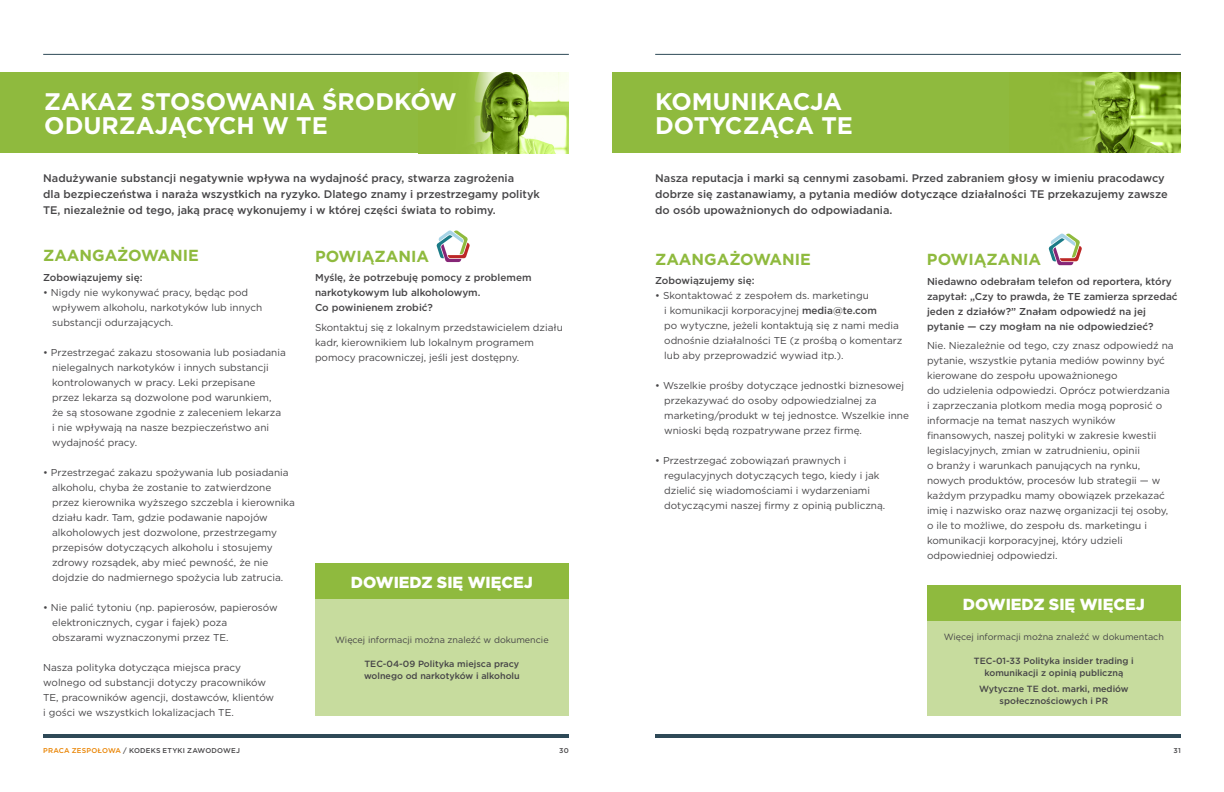
<style>
.page{position:relative;width:1224px;height:792px;background:#fff}
.page>*{position:absolute;margin:0;border:0;box-sizing:border-box;transform-origin:0 0}
.t1{font:700 24px/24px "Gotham";color:#fff}
.t2{font:700 16px "Gotham";color:#8fba3e}
.t3{font:900 16px "Gotham";color:#fff}
.t4{font:500 11px/16px "Gotham";color:#464547}
.t5{font:10px/15px "Gotham";color:#464547}
.t6{font:500 10px/15px "Gotham";color:#464547}
.t7{font:500 9px/12px "Gotham";color:#464547;text-align:center}
.t8{font:9px "Gotham";color:#464547}
.t9{font:500 7px "Gotham";letter-spacing:.025em;color:#464547}
.s1{font-weight:500}
.s2{color:#e98300}
</style>
<div class="page">
<hr style="left:655px;top:734px;width:526px;height:4px;background:#2e4957">
<hr style="left:655px;top:54px;width:526px;height:1px;background:#2e4957">
<hr style="left:43px;top:734px;width:526px;height:4px;background:#2e4957">
<hr style="left:43px;top:54px;width:526px;height:1px;background:#2e4957">
<div style="left:612px;top:72px;width:569px;height:81px;background:#8fba3e"></div>
<img style="left:1073px;top:72px;width:108px;height:81px">
<div style="left:0;top:72px;width:569px;height:81px;background:#8fba3e"></div>
<img style="left:472px;top:72px;width:97px;height:81px">
<div style="left:927px;top:621px;width:254px;height:94px;background:#c7dc9e"></div>
<div style="left:927px;top:586px;width:254px;height:35px;background:#8fba3e"></div>
<div style="left:315px;top:599px;width:254px;height:117px;background:#c7dc9e"></div>
<div style="left:315px;top:564px;width:254px;height:35px;background:#8fba3e"></div>
<svg style="left:436px;top:230px;width:34px;height:32px"></svg>
<svg style="left:1049px;top:233px;width:33px;height:32px"></svg>
<h1 class="t1" style="left:44px;top:90px;width:414px">ZAKAZ STOSOWANIA ŚRODKÓW<br>ODURZAJĄCYCH W TE</h1>
<p class="t4" style="left:43px;top:170px;width:498px">Nadużywanie substancji negatywnie wpływa na wydajność pracy, stwarza zagrożenia<br>dla bezpieczeństwa i naraża wszystkich na ryzyko. Dlatego znamy i przestrzegamy polityk<br>TE, niezależnie od tego, jaką pracę wykonujemy i w której części świata to robimy.</p>
<h2 class="t2" style="left:315px;top:245px;width:116px">POWIĄZANIA</h2>
<p class="t6" style="left:315px;top:270px;width:218px">Myślę, że potrzebuję pomocy z problemem narkotykowym lub alkoholowym.<br>Co powinienem zrobić?</p>
<p class="t5" style="left:315px;top:319px;width:249px">Skontaktuj się z lokalnym przedstawicielem działu kadr, kierownikiem lub lokalnym programem pomocy pracowniczej, jeśli jest dostępny.</p>
<h2 class="t2" style="left:43px;top:245px;width:157px">ZAANGAŻOWANIE</h2>
<p class="t6" style="left:43px;top:270px;width:101px">Zobowiązujemy się:</p>
<p class="t5" style="left:52px;top:285px;width:212px;text-indent:-9px">• Nigdy nie wykonywać pracy, będąc pod wpływem alkoholu, narkotyków lub innych substancji odurzających.</p>
<p class="t5" style="left:52px;top:345px;width:235px;text-indent:-9px">• Przestrzegać zakazu stosowania lub posiadania nielegalnych narkotyków i innych substancji kontrolowanych w pracy. Leki przepisane<br>przez lekarza są dozwolone pod warunkiem,<br>że są stosowane zgodnie z zaleceniem lekarza i nie wpływają na nasze bezpieczeństwo ani wydajność pracy.</p>
<p class="t5" style="left:52px;top:465px;width:244px;text-indent:-9px">• Przestrzegać zakazu spożywania lub posiadania alkoholu, chyba że zostanie to zatwierdzone przez kierownika wyższego szczebla i kierownika działu kadr. Tam, gdzie podawanie napojów alkoholowych jest dozwolone, przestrzegamy przepisów dotyczących alkoholu i stosujemy zdrowy rozsądek, aby mieć pewność, że nie dojdzie do nadmiernego spożycia lub zatrucia.</p>
<p class="t5" style="left:52px;top:600px;width:227px;text-indent:-9px">• Nie palić tytoniu (np. papierosów, papierosów elektronicznych, cygar i fajek) poza obszarami wyznaczonymi przez TE.</p>
<p class="t5" style="left:43px;top:660px;width:232px">Nasza polityka dotycząca miejsca pracy wolnego od substancji dotyczy pracowników TE, pracowników agencji, dostawców, klientów i gości we wszystkich lokalizacjach TE.</p>
<h2 class="t3" style="left:351px;top:571px;width:183px">DOWIEDZ SIĘ WIĘCEJ</h2>
<p class="t8" style="left:335px;top:634px;width:215px">Więcej informacji można znaleźć w dokumencie</p>
<p class="t7" style="left:364px;top:657px;width:157px;text-align:left">TEC-04-09 Polityka miejsca pracy wolnego od narkotyków i alkoholu</p>
<h1 class="t1" style="left:655px;top:89px;width:199px">KOMUNIKACJA<br>DOTYCZĄCA TE</h1>
<p class="t4" style="left:655px;top:170px;width:514px">Nasza reputacja i marki są cennymi zasobami. Przed zabraniem głosy w imieniu pracodawcy dobrze się zastanawiamy, a pytania mediów dotyczące działalności TE przekazujemy zawsze do osób upoważnionych do odpowiadania.</p>
<h2 class="t2" style="left:655px;top:249px;width:157px">ZAANGAŻOWANIE</h2>
<p class="t6" style="left:655px;top:273px;width:101px">Zobowiązujemy się:</p>
<p class="t5" style="left:664px;top:288px;width:240px;text-indent:-9px">• Skontaktować z zespołem ds. marketingu<br>i komunikacji korporacyjnej <span class="s1">media@te.com<br></span>po wytyczne, jeżeli kontaktują się z nami media odnośnie działalności TE (z prośbą o komentarz lub aby przeprowadzić wywiad itp.).</p>
<p class="t5" style="left:664px;top:378px;width:246px;text-indent:-9px">• Wszelkie prośby dotyczące jednostki biznesowej przekazywać do osoby odpowiedzialnej za marketing/produkt w tej jednostce. Wszelkie inne wnioski będą rozpatrywane przez firmę.</p>
<p class="t5" style="left:664px;top:453px;width:223px;text-indent:-9px">• Przestrzegać zobowiązań prawnych i regulacyjnych dotyczących tego, kiedy i jak dzielić się wiadomościami i wydarzeniami dotyczącymi naszej firmy z opinią publiczną.</p>
<h2 class="t2" style="left:927px;top:249px;width:116px">POWIĄZANIA</h2>
<p class="t6" style="left:927px;top:273px;width:252px">Niedawno odebrałam telefon od reportera, który zapytał: „Czy to prawda, że TE zamierza sprzedać jeden z działów?” Znałam odpowiedź na jej pytanie — czy mogłam na nie odpowiedzieć?</p>
<p class="t5" style="left:927px;top:338px;width:248px">Nie. Niezależnie od tego, czy znasz odpowiedź na pytanie, wszystkie pytania mediów powinny być kierowane do zespołu upoważnionego<br>do udzielenia odpowiedzi. Oprócz potwierdzania i zaprzeczania plotkom media mogą poprosić o informacje na temat naszych wyników finansowych, naszej polityki w zakresie kwestii legislacyjnych, zmian w zatrudnieniu, opinii<br>o branży i warunkach panujących na rynku, nowych produktów, procesów lub strategii — w każdym przypadku mamy obowiązek przekazać imię i nazwisko oraz nazwę organizacji tej osoby, o ile to możliwe, do zespołu ds. marketingu i komunikacji korporacyjnej, który udzieli odpowiedniej odpowiedzi.</p>
<h2 class="t3" style="left:963px;top:593px;width:183px">DOWIEDZ SIĘ WIĘCEJ</h2>
<p class="t8" style="left:944px;top:631px;width:222px">Więcej informacji można znaleźć w dokumentach</p>
<p class="t7" style="left:974px;top:654px;width:161px">TEC-01-33 Polityka insider trading i komunikacji z opinią publiczną</p>
<p class="t7" style="left:979px;top:683px;width:151px">Wytyczne TE dot. marki, mediów społecznościowych i PR</p>
<p class="t9" style="left:43px;top:746px;width:198px"><span class="s2">PRACA ZESPOŁOWA</span> / KODEKS ETYKI ZAWODOWEJ</p>
<p class="t9" style="left:559px;top:746px;width:11px">30</p>
<p class="t9" style="left:1174px;top:746px;width:9px">31</p>
</div>
